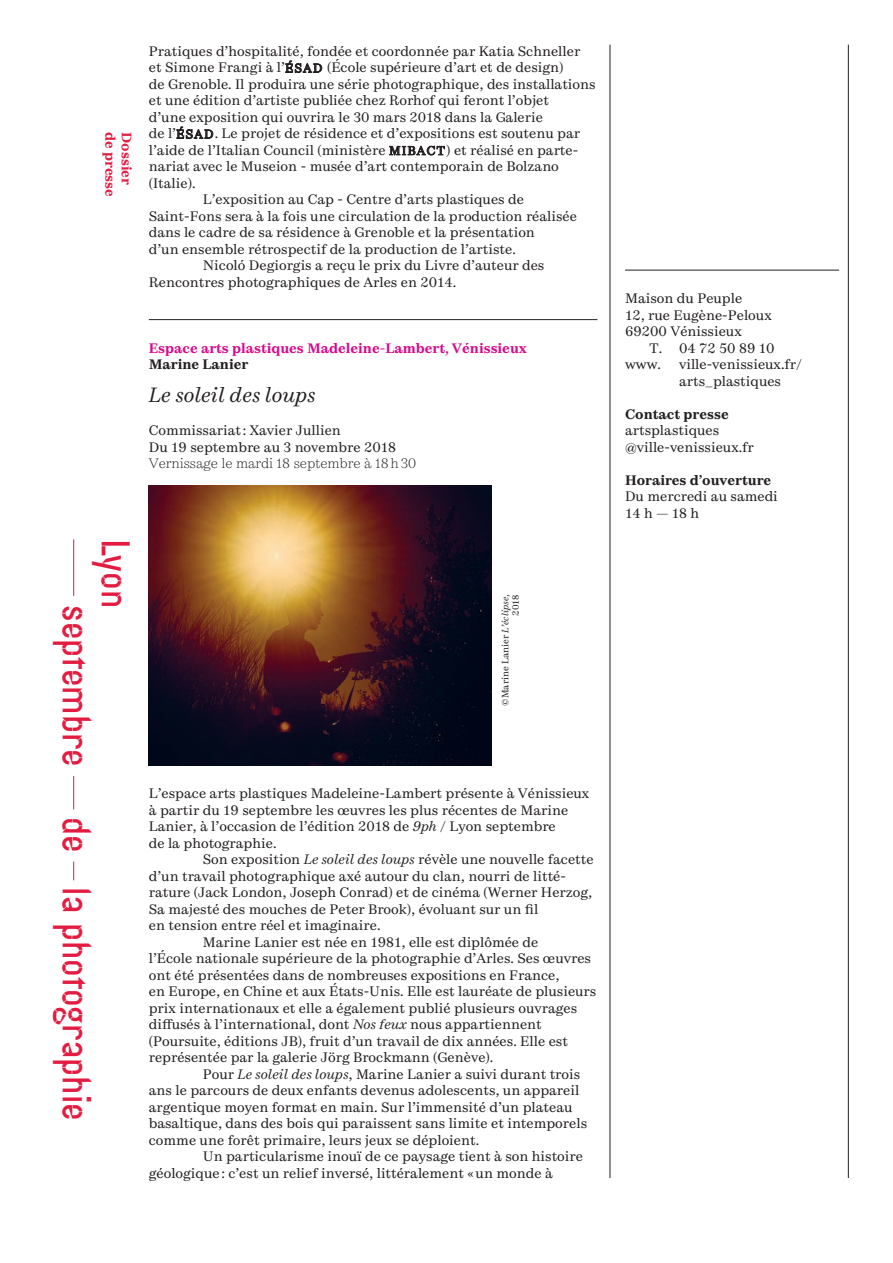
<style>
.page{position:relative;width:893px;height:1263px;background:#fff}
.page>*{position:absolute;margin:0;border:0;box-sizing:border-box;transform-origin:0 0}
.t1{font:42px/39px "Caporal";color:#e31c41}
.t2{font:italic 20.25px "Cardone";color:#231f20}
.t3{font:13.5px/16.5px "Cardone";color:#231f20}
.t4{font:700 13.5px "Cardone";color:#d70c8c}
.t5{font:700 13.5px "Cardone";color:#231f20}
.t6{font:300 13.5px "Cardone";color:#231f20}
.t7{font:700 13.5px "Cardone";color:#e31c41}
.t8{font:9px/10.5px "Cardone";color:#231f20;text-align:right}
.s1{font-size:12px}
.s2{font-style:italic}
</style>
<div class="page">
<hr style="left:73px;top:539px;width:1px;height:57px;background:#e31c41">
<hr style="left:73px;top:776px;width:1px;height:33px;background:#e31c41">
<svg style="left:73px;top:861px;width:1px;height:19px"></svg>
<hr style="left:149px;top:319px;width:448px;height:1px;background:#231f20">
<svg style="left:286px;top:61px;width:36px;height:12px"></svg>
<svg style="left:177px;top:127px;width:36px;height:12px"></svg>
<svg style="left:390px;top:146px;width:55px;height:9px"></svg>
<img style="left:149px;top:485px;width:342px;height:280px">
<hr style="left:610px;top:45px;width:1px;height:1133px;background:#231f20">
<hr style="left:848px;top:45px;width:1px;height:1133px;background:#231f20">
<hr style="left:625px;top:270px;width:214px;height:1px;background:#231f20">
<p class="t7" style="left:118px;top:132px;width:67px;rotate:90deg">de presse</p>
<p class="t7" style="left:135px;top:132px;width:54px;rotate:90deg">Dossier</p>
<p class="t3" style="left:149px;top:43px;width:433px">Pratiques d’hospitalité, fondée et coordonnée par Katia Schneller</p>
<p class="t3" style="left:149px;top:59px;width:416px">et Simone Frangi à l’<span class="s1">ÉSAD</span> (École supérieure d’art et de design)</p>
<p class="t3" style="left:149px;top:76px;width:448px">de Grenoble. Il produira une série photographique, des installations</p>
<p class="t3" style="left:149px;top:92px;width:402px">et une édition d’artiste publiée chez Rorhof qui feront l’objet</p>
<p class="t3" style="left:149px;top:109px;width:396px">d’une exposition qui ouvrira le 30 mars 2018 dans la Galerie</p>
<p class="t3" style="left:149px;top:125px;width:433px">de l’<span class="s1">ÉSAD</span>. Le projet de résidence et d’expositions est soutenu par</p>
<p class="t3" style="left:149px;top:142px;width:431px">l’aide de l’Italian Council (ministère <span class="s1">MIBACT</span>) et réalisé en parte-</p>
<p class="t3" style="left:149px;top:158px;width:412px">nariat avec le Museion - musée d’art contemporain de Bolzano</p>
<p class="t3" style="left:149px;top:175px;width:48px">(Italie).</p>
<p class="t3" style="left:203px;top:191px;width:323px">L’exposition au Cap - Centre d’arts plastiques de</p>
<p class="t3" style="left:149px;top:208px;width:430px">Saint-Fons sera à la fois une circulation de la production réalisée</p>
<p class="t3" style="left:149px;top:224px;width:388px">dans le cadre de sa résidence à Grenoble et la présentation</p>
<p class="t3" style="left:149px;top:241px;width:368px">d’un ensemble rétrospectif de la production de l’artiste.</p>
<p class="t3" style="left:203px;top:257px;width:343px">Nicoló Degiorgis a reçu le prix du Livre d’auteur des</p>
<p class="t3" style="left:149px;top:274px;width:309px">Rencontres photographiques de Arles en 2014.</p>
<p class="t4" style="left:149px;top:340px;width:380px">Espace arts plastiques Madeleine-Lambert, Vénissieux</p>
<p class="t5" style="left:149px;top:356px;width:101px">Marine Lanier</p>
<h2 class="t2" style="left:149px;top:379px;width:168px">Le soleil des loups</h2>
<p class="t3" style="left:149px;top:422px;width:249px">Commissariat : Xavier Jullien<br>Du 19 septembre au 3 novembre 2018</p>
<p class="t6" style="left:149px;top:455px;width:269px">Vernissage le mardi 18 septembre à 18h30</p>
<h1 class="t1" style="left:137px;top:605px;width:516px;text-indent:-66px;rotate:90deg">Lyon<br>septembre de la photographie</h1>
<p class="t8" style="left:500px;top:706px;width:113px;rotate:-90deg">©Marine Lanier <span class="s2">L’éclipse</span>,<br>2018</p>
<p class="t3" style="left:149px;top:785px;width:442px">L’espace arts plastiques Madeleine-Lambert présente à Vénissieux</p>
<p class="t3" style="left:149px;top:802px;width:421px">à partir du 19 septembre les œuvres les plus récentes de Marine</p>
<p class="t3" style="left:149px;top:818px;width:408px">Lanier, à l’occasion de l’édition 2018 de <span class="s2">9ph</span> / Lyon septembre</p>
<p class="t3" style="left:149px;top:835px;width:129px">de la photographie.</p>
<p class="t3" style="left:203px;top:851px;width:392px">Son exposition <span class="s2">Le soleil des loups</span> révèle une nouvelle facette</p>
<p class="t3" style="left:149px;top:868px;width:419px">d’un travail photographique axé autour du clan, nourri de litté-</p>
<p class="t3" style="left:149px;top:884px;width:445px">rature (Jack London, Joseph Conrad) et de cinéma (Werner Herzog,</p>
<p class="t3" style="left:149px;top:901px;width:391px">Sa majesté des mouches de Peter Brook), évoluant sur un fil</p>
<p class="t3" style="left:149px;top:917px;width:233px">en tension entre réel et imaginaire.</p>
<p class="t3" style="left:203px;top:934px;width:337px">Marine Lanier est née en 1981, elle est diplômée de</p>
<p class="t3" style="left:149px;top:950px;width:444px">l’École nationale supérieure de la photographie d’Arles. Ses œuvres</p>
<p class="t3" style="left:149px;top:967px;width:412px">ont été présentées dans de nombreuses expositions en France,</p>
<p class="t3" style="left:149px;top:983px;width:449px">en Europe, en Chine et aux États-Unis. Elle est lauréate de plusieurs</p>
<p class="t3" style="left:149px;top:1000px;width:430px">prix internationaux et elle a également publié plusieurs ouvrages</p>
<p class="t3" style="left:149px;top:1016px;width:394px">diffusés à l’international, dont <span class="s2">Nos feux</span> nous appartiennent</p>
<p class="t3" style="left:149px;top:1033px;width:421px">(Poursuite, éditions JB), fruit d’un travail de dix années. Elle est</p>
<p class="t3" style="left:149px;top:1049px;width:346px">représentée par la galerie Jörg Brockmann (Genève).</p>
<p class="t3" style="left:203px;top:1066px;width:379px">Pour <span class="s2">Le soleil des loups</span>, Marine Lanier a suivi durant trois</p>
<p class="t3" style="left:149px;top:1082px;width:432px">ans le parcours de deux enfants devenus adolescents, un appareil</p>
<p class="t3" style="left:149px;top:1099px;width:425px">argentique moyen format en main. Sur l’immensité d’un plateau</p>
<p class="t3" style="left:149px;top:1115px;width:440px">basaltique, dans des bois qui paraissent sans limite et intemporels</p>
<p class="t3" style="left:149px;top:1132px;width:332px">comme une forêt primaire, leurs jeux se déploient.</p>
<p class="t3" style="left:203px;top:1148px;width:382px">Un particularisme inouï de ce paysage tient à son histoire</p>
<p class="t3" style="left:149px;top:1165px;width:405px">géologique: c’est un relief inversé, littéralement «un monde à</p>
<p class="t3" style="left:625px;top:290px;width:148px">Maison du Peuple<br>12, rue Eugène-Peloux<br>69200 Vénissieux</p>
<p class="t3" style="left:625px;top:340px;width:151px;text-indent:24px">T. 04 72 50 89 10 www.</p>
<p class="t3" style="left:679px;top:356px;width:124px">ville-venissieux.fr/ arts_plastiques</p>
<p class="t5" style="left:625px;top:406px;width:105px">Contact presse</p>
<p class="t3" style="left:625px;top:422px;width:130px">artsplastiques @ville-venissieux.fr</p>
<p class="t5" style="left:625px;top:472px;width:148px">Horaires d’ouverture</p>
<p class="t3" style="left:625px;top:488px;width:154px">Du mercredi au samedi<br>14 h — 18 h</p>
</div>
